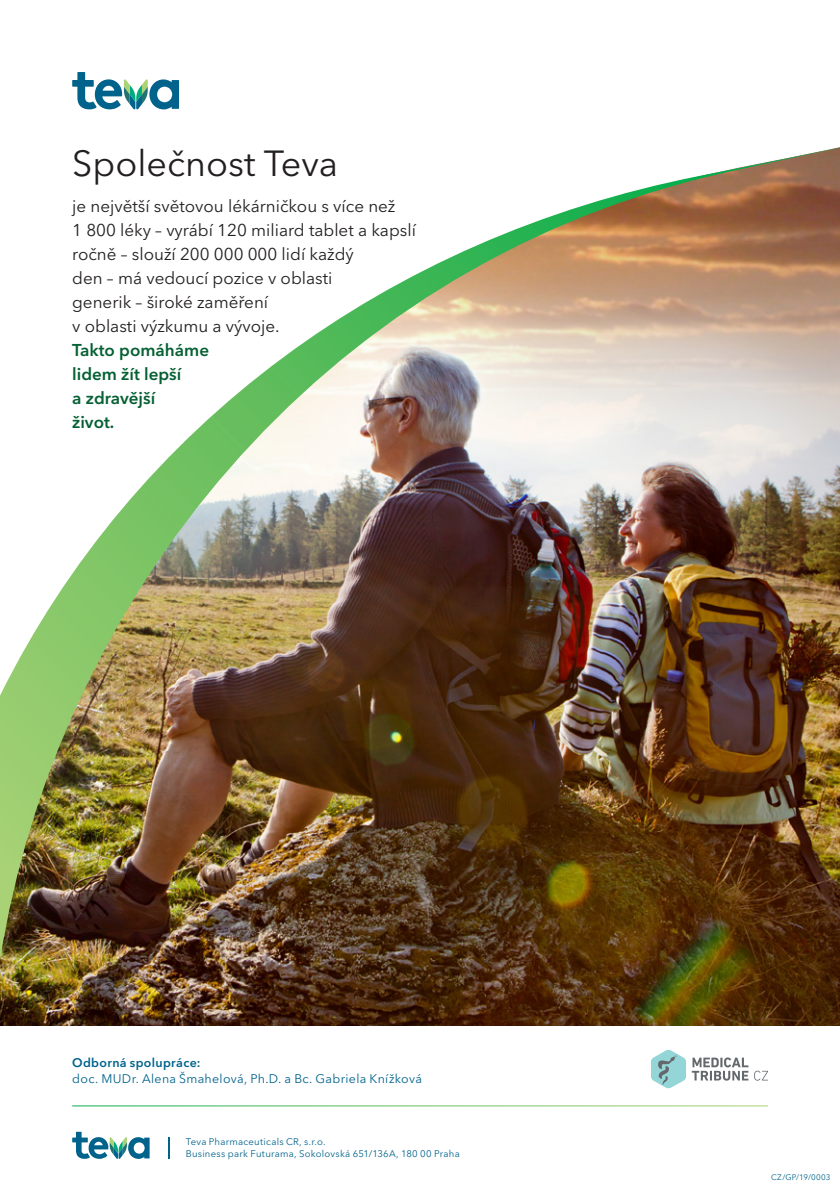
<style>
.page{position:relative;width:840px;height:1191px;background:#fff}
.page>*{position:absolute;margin:0;border:0;box-sizing:border-box;transform-origin:0 0}
.t1{font:36px "Avenir Next LT Pro";color:#231f20}
.t2{font:17px/24px "Avenir Next LT Pro";color:#231f20}
.t3{font:600 17px/24px "Avenir Next LT Pro";color:#056033}
.t4{font:12.4px "Avenir Next LT Pro";letter-spacing:.025em;color:#01638c}
.t5{font:600 12.4px "Avenir Next LT Pro";letter-spacing:.03em;color:#01638c}
.t6{font:9.6px/12px "Avenir Next LT Pro";letter-spacing:.025em;color:#01638c}
.t7{font:8px "Avenir Next LT Pro";letter-spacing:.035em;color:#01638c}
</style>
<div class="page">
<img style="left:0;top:960px;width:839px;height:66px">
<img style="left:0;top:148px;width:839px;height:812px">
<svg style="left:72px;top:72px;width:107px;height:37px"></svg>
<svg style="left:72px;top:1131px;width:77px;height:27px"></svg>
<svg style="left:168px;top:1137px;width:1px;height:21px"></svg>
<svg style="left:651px;top:1049px;width:34px;height:39px"></svg>
<svg style="left:691px;top:1057px;width:76px;height:23px"></svg>
<h1 class="t1" style="left:72px;top:142px;width:267px">Společnost Teva</h1>
<p class="t2" style="left:72px;top:194px;width:345px">je největší světovou lékárničkou s více než<br>1 800 léky – vyrábí 120 miliard tablet a kapslí ročně – slouží 200 000 000 lidí každý<br>den – má vedoucí pozice v oblasti<br>generik – široké zaměření<br>v oblasti výzkumu a vývoje.</p>
<p class="t3" style="left:72px;top:338px;width:138px">Takto pomáháme lidem žít lepší<br>a zdravější<br>život.</p>
<p class="t5" style="left:72px;top:1055px;width:130px">Odborná spolupráce:</p>
<p class="t4" style="left:72px;top:1071px;width:351px">doc. MUDr. Alena Šmahelová, Ph.D. a Bc. Gabriela Knížková</p>
<p class="t6" style="left:186px;top:1136px;width:275px">Teva Pharmaceuticals CR, s.r.o.<br>Business park Futurama, Sokolovská 651/136A, 180 00 Praha</p>
<p class="t7" style="left:770px;top:1172px;width:61px">CZ/GP/19/0003</p>
</div>
